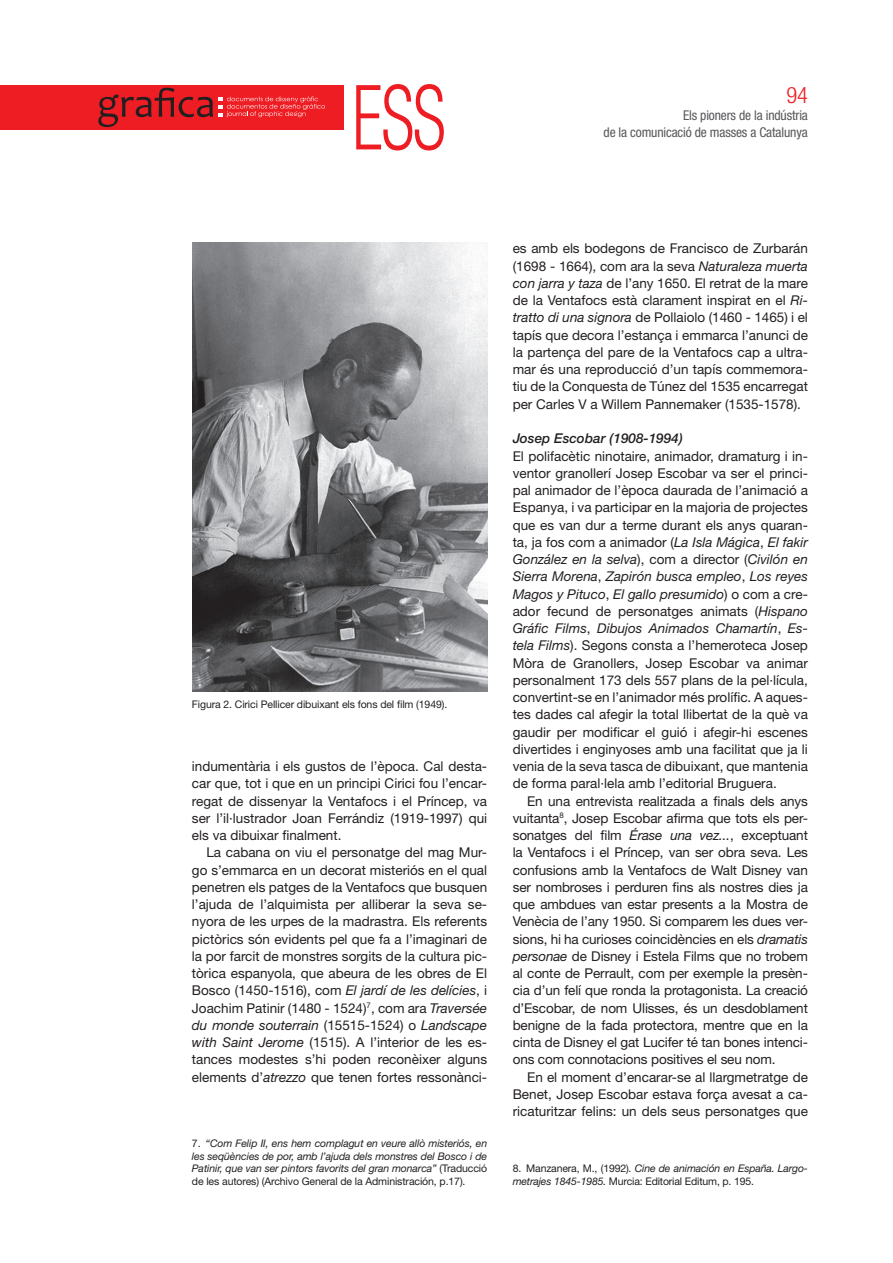
<style>
.page{position:relative;width:893px;height:1263px;background:#fff}
.page>*{position:absolute;margin:0;border:0;box-sizing:border-box;transform-origin:0 0}
.t1{font:300 condensed 90px "Helvetica Neue";color:#ee1d23;scale:.76 1}
.t2{font:300 condensed 22.5px "Helvetica Neue";color:#ee1d23}
.t3{font:13.5px/17.2px "Helvetica Neue";color:#231f20;text-align:justify}
.t4{font:condensed 13.5px "Helvetica Neue";letter-spacing:-.01em;color:#57585a}
.t5{font:italic 500 13.5px "Helvetica Neue";color:#231f20}
.t6{font:italic 10.5px/12.8px "Helvetica Neue";letter-spacing:-.01em;color:#231f20;text-align:justify}
.t7{font:10.5px/12.8px "Helvetica Neue";letter-spacing:-.01em;color:#231f20}
.s1{font-style:italic}
.s2{font-style:normal}
</style>
<div class="page">
<div style="left:0;top:85px;width:344px;height:44px;background:#ee1d23"></div>
<svg style="left:98px;top:88px;width:227px;height:39px"></svg>
<img style="left:193px;top:242px;width:294px;height:449px">
<h1 class="t1" style="left:352px;top:66px;width:124px">ESS</h1>
<h2 class="t2" style="left:786px;top:82px;width:23px">94</h2>
<p class="t4" style="left:683px;top:107px;width:126px">Els pioners de la indústria</p>
<p class="t4" style="left:604px;top:124px;width:206px">de la comunicació de masses a Catalunya</p>
<p class="t7" style="left:192px;top:697px;width:257px">Figura 2. Cirici Pellicer dibuixant els fons del film (1949).</p>
<p class="t3" style="left:192px;top:757px;width:297px">indumentària i els gustos de l’època. Cal desta&shy;car que, tot i que en un principi Cirici fou l’encar&shy;regat de dissenyar la Ventafocs i el Príncep, va ser l’il·lustrador Joan Ferrándiz (1919-1997) qui els va dibuixar finalment.</p>
<p class="t3" style="left:192px;top:844px;width:297px;text-indent:14px">La cabana on viu el personatge del mag Mur&shy;go s’emmarca en un decorat misteriós en el qual penetren els patges de la Ventafocs que busquen l’ajuda de l’alquimista per alliberar la seva se&shy;nyora de les urpes de la madrastra. Els referents pictòrics són evidents pel que fa a l’imaginari de la por farcit de monstres sorgits de la cultura pic&shy;tòrica espanyola, que abeura de les obres de El Bosco (1450-1516), com <span class="s1">El jardí de les delícies</span>, i Joachim Patinir (1480 - 1524)<sup>7</sup>, com ara <span class="s1">Traversée du monde souterrain</span> (15515-1524) o <span class="s1">Landscape with Saint Jerome</span> (1515). A l’interior de les es&shy;tances modestes s’hi poden reconèixer alguns elements d’<span class="s1">atrezzo</span> que tenen fortes ressonànci-</p>
<p class="t6" style="left:192px;top:1136px;width:297px"><span class="s2">7.</span> “Com Felip II, ens hem complagut en veure allò misteriós, en les seqüències de por, amb l’ajuda dels monstres del Bosco i de Patinir, que van ser pintors favorits del gran monarca” <span class="s2">(Traducció de les autores) (Archivo General de la Administración, p.17).</span></p>
<p class="t3" style="left:513px;top:240px;width:297px">es amb els bodegons de Francisco de Zurbarán (1698 - 1664), com ara la seva <span class="s1">Naturaleza muerta con jarra y taza</span> de l’any 1650. El retrat de la mare de la Ventafocs està clarament inspirat en el <span class="s1">Ri&shy;tratto di una signora</span> de Pollaiolo (1460 - 1465) i el tapís que decora l’estança i emmarca l’anunci de la partença del pare de la Ventafocs cap a ultra&shy;mar és una reproducció d’un tapís commemora&shy;tiu de la Conquesta de Túnez del 1535 encarregat per Carles V a Willem Pannemaker (1535-1578).</p>
<p class="t5" style="left:513px;top:430px;width:172px">Josep Escobar (1908-1994)</p>
<p class="t3" style="left:513px;top:447px;width:297px">El polifacètic ninotaire, animador, dramaturg i in&shy;ventor granollerí Josep Escobar va ser el princi&shy;pal animador de l’època daurada de l’animació a Espanya, i va participar en la majoria de projectes que es van dur a terme durant els anys quaran&shy;ta, ja fos com a animador (<span class="s1">La Isla Mágica</span>, <span class="s1">El fakir González en la selva</span>), com a director (<span class="s1">Civilón en Sierra Morena</span>, <span class="s1">Zapirón busca empleo</span>, <span class="s1">Los reyes Magos y Pituco</span>, <span class="s1">El gallo presumido</span>) o com a cre&shy;ador fecund de personatges animats (<span class="s1">Hispano Gráfic Films</span>, <span class="s1">Dibujos Animados Chamartín</span>, <span class="s1">Es&shy;tela Films</span>). Segons consta a l’hemeroteca Josep Mòra de Granollers, Josep Escobar va animar personalment 173 dels 557 plans de la pel·lícula, convertint-se en l’animador més prolífic. A aques&shy;tes dades cal afegir la total llibertat de la què va gaudir per modificar el guió i afegir-hi escenes divertides i enginyoses amb una facilitat que ja li venia de la seva tasca de dibuixant, que mantenia de forma paral·lela amb l’editorial Bruguera.</p>
<p class="t3" style="left:513px;top:792px;width:297px;text-indent:14px">En una entrevista realitzada a finals dels anys vuitanta<sup>8</sup>, Josep Escobar afirma que tots els per&shy;sonatges del film <span class="s1">Érase una vez...</span>, exceptuant la Ventafocs i el Príncep, van ser obra seva. Les confusions amb la Ventafocs de Walt Disney van ser nombroses i perduren fins als nostres dies ja que ambdues van estar presents a la Mostra de Venècia de l’any 1950. Si comparem les dues ver&shy;sions, hi ha curioses coincidències en els <span class="s1">dramatis personae</span> de Disney i Estela Films que no trobem al conte de Perrault, com per exemple la presèn&shy;cia d’un felí que ronda la protagonista. La creació d’Escobar, de nom Ulisses, és un desdoblament benigne de la fada protectora, mentre que en la cinta de Disney el gat Lucifer té tan bones intenci&shy;ons com connotacions positives el seu nom.</p>
<p class="t3" style="left:513px;top:1068px;width:297px;text-indent:14px">En el moment d’encarar-se al llargmetratge de Benet, Josep Escobar estava força avesat a ca&shy;ricaturitzar felins: un dels seus personatges que</p>
<p class="t7" style="left:513px;top:1162px;width:297px">8. Manzanera, M., (1992). <span class="s1">Cine de animación en España. Largo&shy;metrajes 1845-1985.</span> Murcia: Editorial Editum, p. 195.</p>
</div>
